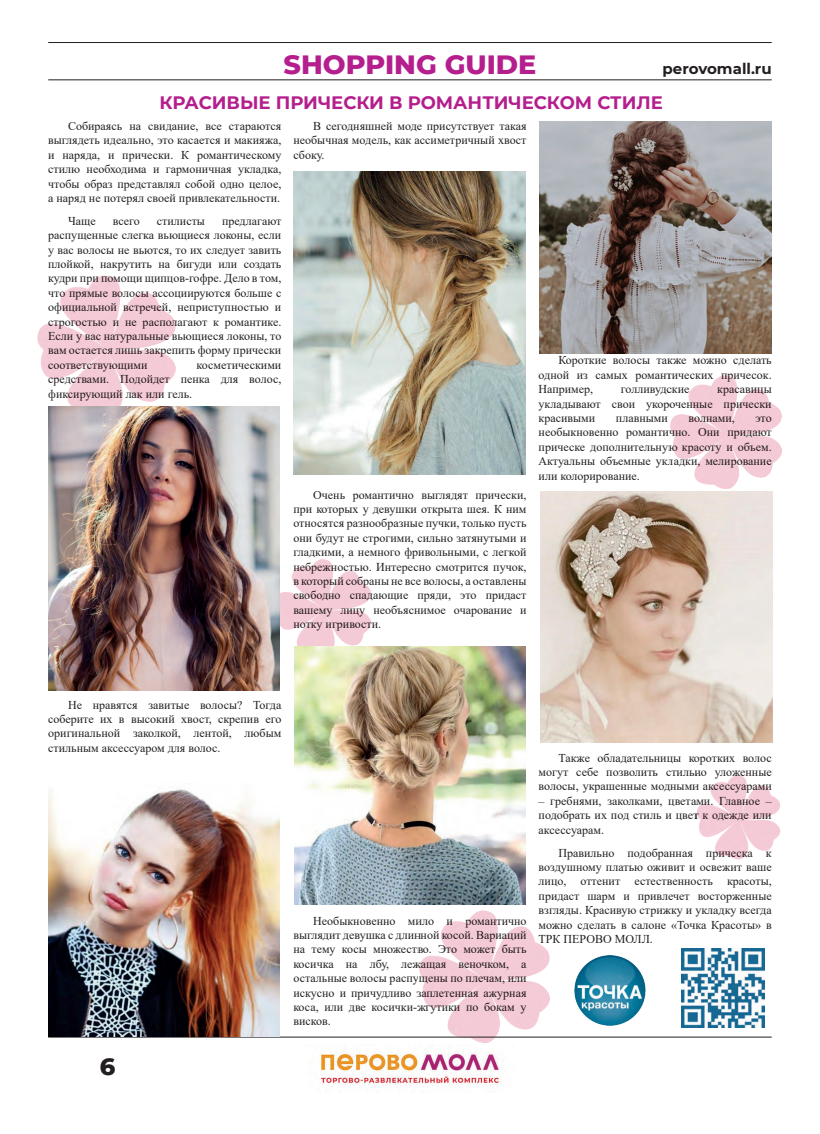
<style>
.page{position:relative;width:820px;height:1134px;background:#fff}
.page>*{position:absolute;margin:0;border:0;box-sizing:border-box;transform-origin:0 0}
.t1{font:800 27px "Montserrat";color:#b41e8d}
.t2{font:800 24px "Montserrat";color:#231f20}
.Оглавление{font:700 18px "Montserrat";color:#b41e8d}
.t3{font:700 15px "Montserrat";color:#231f20}
.Текст{font:12px/14.4px "Times New Roman";color:#231f20;text-align:justify}
</style>
<div class="page">
<img style="left:670px;top:375px;width:112px;height:114px">
<img style="left:697px;top:775px;width:83px;height:84px">
<img style="left:418px;top:910px;width:132px;height:133px">
<img style="left:280px;top:559px;width:91px;height:87px">
<hr style="left:48px;top:42px;width:723px;height:1px;background:#231f20">
<hr style="left:48px;top:1036px;width:723px;height:1px;background:#231f20">
<hr style="left:48px;top:79px;width:723px;height:1px;background:#231f20">
<img style="left:320px;top:1051px;width:183px;height:36px">
<img style="left:48px;top:789px;width:232px;height:248px">
<img style="left:294px;top:646px;width:231px;height:258px">
<img style="left:539px;top:122px;width:232px;height:231px">
<img style="left:540px;top:492px;width:232px;height:251px">
<img style="left:293px;top:171px;width:232px;height:303px">
<img style="left:681px;top:948px;width:83px;height:79px">
<img style="left:574px;top:955px;width:71px;height:71px">
<img style="left:37px;top:275px;width:139px;height:131px">
<img style="left:48px;top:406px;width:232px;height:284px">
<p class="t1" style="left:283px;top:44px;width:254px">SHOPPING GUIDE</p>
<p class="t3" style="left:662px;top:57px;width:111px">perovomall.ru</p>
<p class="Оглавление" style="left:159px;top:90px;width:505px">КРАСИВЫЕ ПРИЧЕСКИ В РОМАНТИЧЕСКОМ СТИЛЕ</p>
<p class="Текст" style="left:48px;top:118px;width:234px;text-indent:20px">Собираясь на свидание, все стараются выглядеть идеально, это касается и макияжа, и наряда, и прически. К романтическому стилю необходима и гармоничная укладка, чтобы образ представлял собой одно целое, а наряд не потерял своей привлекательности.</p>
<p class="Текст" style="left:68px;top:213px;width:29px">Чаще</p>
<p class="Текст" style="left:113px;top:213px;width:29px">всего</p>
<p class="Текст" style="left:157px;top:213px;width:50px">стилисты</p>
<p class="Текст" style="left:48px;top:213px;width:234px;text-indent:174px">предлагают распущенные слегка вьющиеся локоны, если у вас волосы не вьются, то их следует завить плойкой, накрутить на бигуди или создать кудри при помощи щипцов-гофре. Дело в том, что прямые волосы ассоциируются больше с официальной встречей, неприступностью и строгостью и не располагают к романтике.<br>Если у вас натуральные вьющиеся локоны, то вам остается лишь закрепить форму прически соответствующими</p>
<p class="Текст" style="left:48px;top:357px;width:234px;text-indent:148px">косметическими средствами. Подойдет пенка для волос, фиксирующий лак или гель.</p>
<p class="Текст" style="left:293px;top:118px;width:234px;text-indent:20px">В сегодняшней моде присутствует такая необычная модель, как ассиметричный хвост сбоку.</p>
<p class="Текст" style="left:293px;top:487px;width:234px;text-indent:20px">Очень романтично выглядят прически, при которых у девушки открыта шея. К ним относятся разнообразные пучки, только пусть они будут не строгими, сильно затянутыми и гладкими, а немного фривольными, с легкой небрежностью. Интересно смотрится пучок, в который собраны не все волосы, а оставлены свободно спадающие пряди, это придаст вашему лицу необъяснимое очарование и нотку игривости.</p>
<p class="Текст" style="left:538px;top:353px;width:234px;text-indent:20px">Короткие волосы также можно сделать одной из самых романтических причесок.<br>Например,</p>
<p class="Текст" style="left:620px;top:381px;width:70px">голливудские</p>
<p class="Текст" style="left:538px;top:381px;width:234px;text-indent:178px">красавицы укладывают свои укороченные прически красивыми</p>
<p class="Текст" style="left:538px;top:410px;width:234px;text-indent:217px">это необыкновенно романтично. Они придают прическе дополнительную красоту и объем.<br>Актуальны объемные укладки, мелирование или колорирование.</p>
<p class="Текст" style="left:615px;top:410px;width:53px">плавными</p>
<p class="Текст" style="left:688px;top:410px;width:48px">волнами,</p>
<p class="Текст" style="left:48px;top:697px;width:234px;text-indent:20px">Не нравятся завитые волосы? Тогда соберите их в высокий хвост, скрепив его оригинальной заколкой, лентой, любым стильным аксессуаром для волос.</p>
<p class="Текст" style="left:293px;top:913px;width:234px;text-indent:20px">Необыкновенно мило и романтично выглядит девушка с длинной косой. Вариаций на тему косы множество. Это может быть косичка на лбу, лежащая веночком, а остальные волосы распущены по плечам, или искусно и причудливо заплетенная ажурная коса, или две косички-жгутики по бокам у висков.</p>
<p class="Текст" style="left:538px;top:750px;width:234px;text-indent:20px">Также обладательницы коротких волос могут себе позволить стильно уложенные волосы, украшенные модными аксессуарами</p>
<p class="Текст" style="left:538px;top:793px;width:234px">– гребнями, заколками, цветами. Главное – подобрать их под стиль и цвет к одежде или аксессуарам.</p>
<p class="Текст" style="left:538px;top:845px;width:234px;text-indent:20px">Правильно подобранная прическа к воздушному платью оживит и освежит ваше лицо, оттенит естественность красоты, придаст шарм и привлечет восторженные взгляды. Красивую стрижку и укладку всегда можно сделать в салоне «Точка Красоты» в ТРК ПЕРОВО МОЛЛ.</p>
<p class="t2" style="left:100px;top:1049px;width:17px">6</p>
</div>
